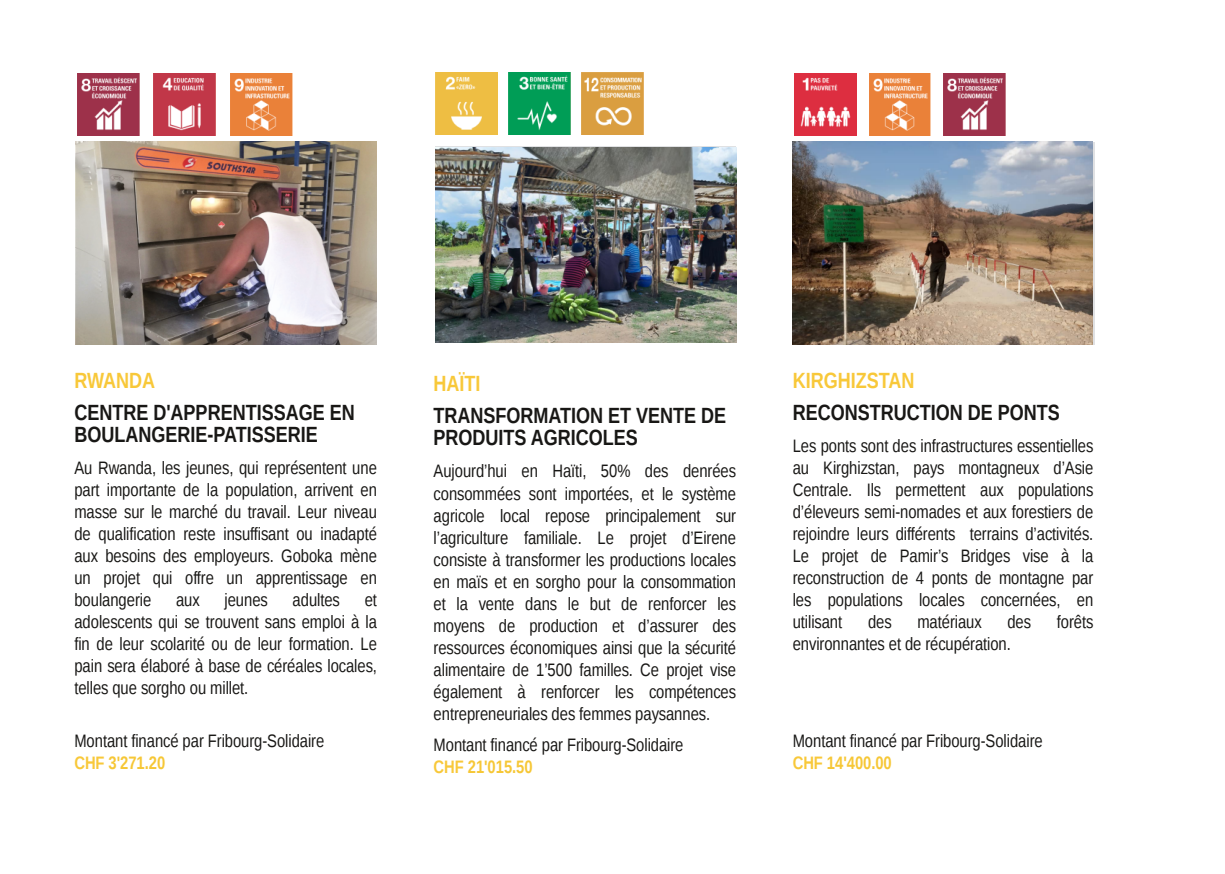
<style>
.page{position:relative;width:1225px;height:874px;background:#fff}
.page>*{position:absolute;margin:0;border:0;box-sizing:border-box;transform-origin:0 0}
.t1{font:700 22px/22px "Liberation Sans Narrow";color:#181715}
.t2{font:700 22px "Liberation Sans Narrow";color:#f8c839}
.t3{font:18px/22px "Liberation Sans Narrow";color:#181715;text-align:justify}
.s1{font-weight:700;color:#f8c839}
.s2{font-weight:700;color:#f6c736}
</style>
<div class="page">
<img style="left:154px;top:73px;width:62px;height:62px">
<img style="left:77px;top:73px;width:62px;height:62px">
<img style="left:230px;top:73px;width:62px;height:62px">
<img style="left:508px;top:72px;width:62px;height:62px">
<img style="left:794px;top:73px;width:62px;height:62px">
<img style="left:792px;top:142px;width:300px;height:202px">
<img style="left:436px;top:72px;width:62px;height:62px">
<img style="left:581px;top:72px;width:62px;height:62px">
<img style="left:943px;top:73px;width:62px;height:62px">
<img style="left:869px;top:73px;width:62px;height:62px">
<img style="left:435px;top:147px;width:301px;height:195px">
<img style="left:75px;top:142px;width:302px;height:203px">
<p class="t2" style="left:74px;top:367px;width:82px">RWANDA</p>
<p class="t1" style="left:74px;top:400px;width:282px">CENTRE D'APPRENTISSAGE EN<br>BOULANGERIE-PATISSERIE</p>
<p class="t3" style="left:74px;top:456px;width:304px">Au Rwanda, les jeunes, qui représentent une part importante de la population, arrivent en masse sur le marché du travail. Leur niveau de qualification reste insuffisant ou inadapté aux besoins des employeurs. Goboka mène un projet qui offre un apprentissage en boulangerie</p>
<p class="t3" style="left:176px;top:588px;width:25px">aux</p>
<p class="t3" style="left:224px;top:588px;width:45px">jeunes</p>
<p class="t3" style="left:293px;top:588px;width:49px">adultes</p>
<p class="t3" style="left:74px;top:588px;width:304px;text-indent:290px">et adolescents qui se trouvent sans emploi à la fin de leur scolarité ou de leur formation. Le pain sera élaboré à base de céréales locales, telles que sorgho ou millet.</p>
<p class="t3" style="left:74px;top:729px;width:251px">Montant financé par Fribourg-Solidaire<br><span class="s1">CHF</span> <span class="s2">3'271.20</span></p>
<p class="t2" style="left:433px;top:370px;width:49px">HAÏTI</p>
<p class="t1" style="left:433px;top:404px;width:294px">TRANSFORMATION ET VENTE DE<br>PRODUITS AGRICOLES</p>
<p class="t3" style="left:433px;top:459px;width:304px">Aujourd’hui en Haïti, 50% des denrées consommées sont importées, et le système agricole local repose principalement sur l’agriculture familiale. Le projet d’Eirene consiste à transformer les productions locales en maïs et en sorgho pour la consommation et la vente dans le but de renforcer les moyens de production et d’assurer des ressources économiques ainsi que la sécurité alimentaire de 1’500 familles. Ce projet vise également à renforcer les compétences entrepreneuriales des femmes paysannes.</p>
<p class="t3" style="left:433px;top:732px;width:251px">Montant financé par Fribourg-Solidaire<br><span class="s1">CHF</span> <span class="s2">21'015.50</span></p>
<p class="t2" style="left:793px;top:367px;width:123px">KIRGHIZSTAN</p>
<p class="t1" style="left:793px;top:401px;width:269px">RECONSTRUCTION DE PONTS</p>
<p class="t3" style="left:793px;top:434px;width:302px">Les ponts sont des infrastructures essentielles au Kirghizstan, pays montagneux d’Asie Centrale. Ils permettent aux populations d’éleveurs semi-nomades et aux forestiers de rejoindre leurs différents terrains d’activités.<br>Le projet de Pamir’s Bridges vise à la reconstruction de 4 ponts de montagne par les populations locales concernées, en utilisant</p>
<p class="t3" style="left:868px;top:610px;width:25px">des</p>
<p class="t3" style="left:917px;top:610px;width:66px">matériaux</p>
<p class="t3" style="left:1007px;top:610px;width:25px">des</p>
<p class="t3" style="left:1056px;top:610px;width:38px">forêts</p>
<p class="t3" style="left:793px;top:632px;width:220px">environnantes et de récupération.</p>
<p class="t3" style="left:793px;top:729px;width:251px">Montant financé par Fribourg-Solidaire<br><span class="s1">CHF</span> <span class="s2">14'400.00</span></p>
</div>
